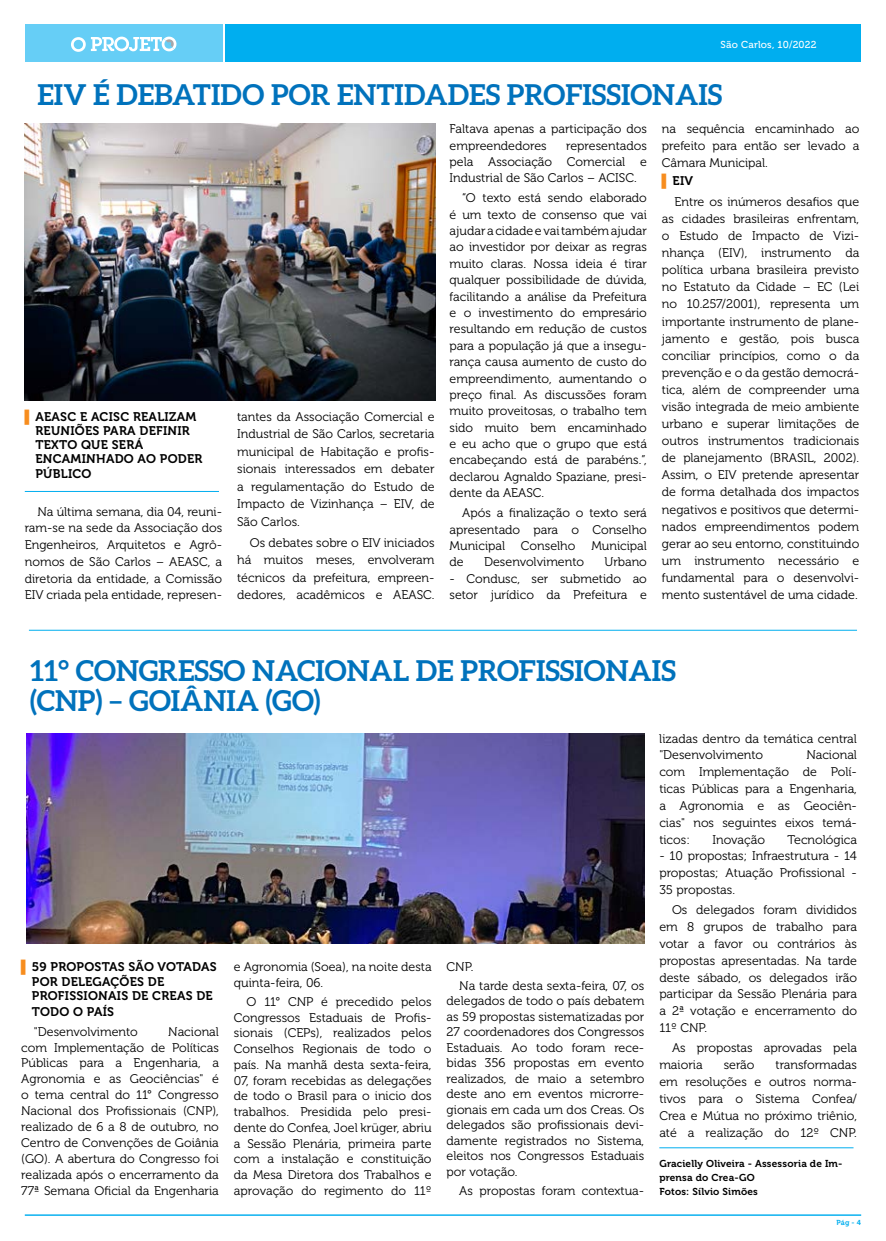
<style>
.page{position:relative;width:886px;height:1241px;background:#fff}
.page>*{position:absolute;margin:0;border:0;box-sizing:border-box;transform-origin:0 0}
.t1{font:700 28.75px/30.5px "Aleo";color:#0072bc}
.t2{font:12.5px/17.1px "Museo 300";color:#000;text-align:justify}
.t3{font:12.5px/14.2px "Museo 700";letter-spacing:.02em;color:#000}
.t4{font:10px/13.8px "Museo 700";letter-spacing:.02em;color:#000}
.t5{font:10px "Museo 500";letter-spacing:.02em;color:#fff}
.t6{font:7.25px "Museo 700";color:#00aeef}
.s1{font-family:"Arial";color:#f78d1e}
</style>
<div class="page">
<div style="left:225px;top:25px;width:635px;height:37px;background:#00aeef"></div>
<div style="left:25px;top:25px;width:198px;height:37px;background:#66cef6"></div>
<hr style="left:25px;top:1214px;width:836px;height:1px;background:#00aeef">
<svg style="left:71px;top:37px;width:106px;height:15px"></svg>
<hr style="left:25px;top:491px;width:194px;height:1px;background:#00aeef">
<img style="left:25px;top:124px;width:410px;height:276px">
<hr style="left:659px;top:1147px;width:194px;height:1px;background:#00aeef">
<img style="left:27px;top:733px;width:618px;height:210px">
<hr style="left:29px;top:630px;width:828px;height:1px;background:#00aeef">
<p class="t5" style="left:720px;top:39px;width:97px">São Carlos, 10/2022</p>
<h1 class="t1" style="left:37px;top:79px;width:686px">EIV É DEBATIDO POR ENTIDADES PROFISSIONAIS</h1>
<p class="t3" style="left:35px;top:409px;width:168px;text-indent:-11px"><span class="s1">▌</span> AEASC E ACISC REALIZAM<br>REUNIÕES PARA DEFINIR<br>TEXTO QUE SERÁ<br>ENCAMINHADO AO PODER<br>PÚBLICO</p>
<p class="t2" style="left:25px;top:503px;width:199px;line-height:16.8px;text-indent:13px">Na última semana, dia 04, reuni&shy;ram-se na sede da Associação dos Engenheiros, Arquitetos e Agrô&shy;nomos de São Carlos – AEASC, a diretoria da entidade, a Comissão EIV criada pela entidade, represen-</p>
<p class="t2" style="left:237px;top:408px;width:199px;line-height:17.5px">tantes da Associação Comercial e Industrial de São Carlos, secretaria municipal de Habitação e profis&shy;sionais interessados em debater a regulamentação do Estudo de Impacto de Vizinhança – EIV, de São Carlos.</p>
<p class="t2" style="left:237px;top:534px;width:199px;line-height:17.5px;text-indent:13px">Os debates sobre o EIV iniciados há muitos meses, envolveram técnicos da prefeitura, empreen&shy;dedores, acadêmicos e AEASC.</p>
<p class="t2" style="left:449px;top:121px;width:199px;line-height:16.4px">Faltava apenas a participação dos empreendedores</p>
<p class="t2" style="left:449px;top:137px;width:199px;line-height:16.4px;text-indent:117px">representados pela Associação Comercial e Industrial de São Carlos – ACISC.</p>
<p class="t2" style="left:449px;top:190px;width:199px;line-height:16.4px;text-indent:13px">“O texto está sendo elaborado é um texto de consenso que vai ajudar a cidade e vai também ajudar ao investidor por deixar as regras muito claras. Nossa ideia é tirar qualquer possibilidade de dúvida, facilitando a análise da Prefeitura e o investimento do empresário resultando em redução de custos para a população já que a insegu&shy;rança causa aumento de custo do empreendimento, aumentando o preço final. As discussões foram muito proveitosas, o trabalho tem sido muito bem encaminhado e eu acho que o grupo que está encabeçando está de parabéns.”, declarou Agnaldo Spaziane, presi&shy;dente da AEASC.</p>
<p class="t2" style="left:449px;top:505px;width:199px;line-height:16.4px;text-indent:13px">Após a finalização o texto será apresentado para o Conselho Municipal</p>
<p class="t2" style="left:521px;top:537px;width:56px">Conselho</p>
<p class="t2" style="left:591px;top:537px;width:57px">Municipal</p>
<p class="t2" style="left:449px;top:553px;width:16px">de</p>
<p class="t2" style="left:484px;top:553px;width:101px">Desenvolvimento</p>
<p class="t2" style="left:604px;top:553px;width:44px">Urbano</p>
<p class="t2" style="left:449px;top:570px;width:199px;line-height:16.4px">- Condusc, ser submetido ao setor jurídico da Prefeitura e</p>
<p class="t2" style="left:662px;top:120px;width:199px">na sequência encaminhado ao prefeito para então ser levado a Câmara Municipal.</p>
<p class="t3" style="left:662px;top:174px;width:33px"><span class="s1">▌</span> EIV</p>
<p class="t2" style="left:662px;top:193px;width:199px;text-indent:13px">Entre os inúmeros desafios que as cidades brasileiras enfrentam, o Estudo de Impacto de Vizi&shy;nhança (EIV), instrumento da política urbana brasileira previsto no Estatuto da Cidade – EC (Lei no 10.257/2001), representa um importante instrumento de plane&shy;jamento e gestão, pois busca conciliar princípios, como o da prevenção e o da gestão democrá&shy;tica, além de compreender uma visão integrada de meio ambiente urbano e superar limitações de outros instrumentos tradicionais de planejamento (BRASIL, 2002).<br>Assim, o EIV pretende apresentar de forma detalhada dos impactos negativos e positivos que determi&shy;nados empreendimentos podem gerar ao seu entorno, constituindo um instrumento necessário e fundamental para o desenvolvi&shy;mento sustentável de uma cidade.</p>
<h1 class="t1" style="left:30px;top:654px;width:647px">11° CONGRESSO NACIONAL DE PROFISSIONAIS (CNP) – GOIÂNIA (GO)</h1>
<p class="t3" style="left:32px;top:959px;width:186px;line-height:14.6px;text-indent:-11px"><span class="s1">▌</span> 59 PROPOSTAS SÃO VOTADAS<br>POR DELEGAÇÕES DE<br>PROFISSIONAIS DE CREAS DE</p>
<p class="t3" style="left:32px;top:1004px;width:84px">TODO O PAÍS</p>
<p class="t2" style="left:34px;top:1022px;width:105px">"Desenvolvimento</p>
<p class="t2" style="left:21px;top:1023px;width:199px;line-height:15.9px;text-indent:147px">Nacional com Implementação de Políticas Públicas para a Engenharia, a Agronomia e as Geociências" é o tema central do 11° Congresso Nacional dos Profissionais (CNP), realizado de 6 a 8 de outubro, no Centro de Convenções de Goiânia (GO). A abertura do Congresso foi realizada após o encerramento da 77ª Semana Oficial da Engenharia</p>
<p class="t2" style="left:234px;top:958px;width:199px;line-height:15.8px">e Agronomia (Soea), na noite desta quinta-feira, 06.</p>
<p class="t2" style="left:234px;top:993px;width:199px;line-height:15.8px;text-indent:13px">O 11° CNP é precedido pelos Congressos Estaduais de Profis&shy;sionais (CEPs), realizados pelos Conselhos Regionais de todo o país. Na manhã desta sexta-feira, 07, foram recebidas as delegações de todo o Brasil para o inicio dos trabalhos. Presidida pelo presi&shy;dente do Confea, Joel krüger, abriu a Sessão Plenária, primeira parte com a instalação e constituição da Mesa Diretora dos Trabalhos e aprovação do regimento do 11º</p>
<p class="t2" style="left:459px;top:957px;width:186px;line-height:19px;text-indent:-13px">CNP.<br>Na tarde desta sexta-feira, 07, os</p>
<p class="t2" style="left:447px;top:993px;width:199px;line-height:15.5px">delegados de todo o país debatem as 59 propostas sistematizadas por 27 coordenadores dos Congressos Estaduais. Ao todo foram rece&shy;bidas 356 propostas em evento realizados, de maio a setembro deste ano em eventos microrre&shy;gionais em cada um dos Creas. Os delegados são profissionais devi&shy;damente registrados no Sistema, eleitos nos Congressos Estaduais por votação.</p>
<p class="t2" style="left:459px;top:1181px;width:186px">As propostas foram contextua-</p>
<p class="t2" style="left:659px;top:730px;width:199px">lizadas dentro da temática central "Desenvolvimento</p>
<p class="t2" style="left:659px;top:746px;width:199px;line-height:16.8px;text-indent:147px">Nacional com Implementação de Polí&shy;ticas Públicas para a Engenharia, a Agronomia e as Geociên&shy;cias" nos seguintes eixos temá&shy;ticos:</p>
<p class="t2" style="left:712px;top:830px;width:54px">Inovação</p>
<p class="t2" style="left:787px;top:830px;width:71px">Tecnológica</p>
<p class="t2" style="left:659px;top:847px;width:199px">- 10 propostas; Infraestrutura - 14 propostas; Atuação Profissional - 35 propostas.</p>
<p class="t2" style="left:659px;top:901px;width:199px;text-indent:13px">Os delegados foram divididos em 8 grupos de trabalho para votar a favor ou contrários às propostas apresentadas. Na tarde deste sábado, os delegados irão participar da Sessão Plenária para a 2ª votação e encerramento do 11º CNP.</p>
<p class="t2" style="left:659px;top:1039px;width:199px;line-height:16.8px;text-indent:13px">As propostas aprovadas pela maioria</p>
<p class="t2" style="left:659px;top:1056px;width:199px;line-height:16.8px;text-indent:116px">transformadas em resoluções e outros norma&shy;tivos para o Sistema Confea/ Crea e Mútua no próximo triênio, até a realização do 12º CNP.</p>
<p class="t4" style="left:659px;top:1156px;width:185px">Gracielly Oliveira - Assessoria de Im&shy;prensa do Crea-GO<br>Fotos: Sílvio Simões</p>
<p class="t2" style="left:724px;top:1056px;width:32px">serão</p>
<p class="t6" style="left:836px;top:1218px;width:26px">Pág - 4</p>
</div>
